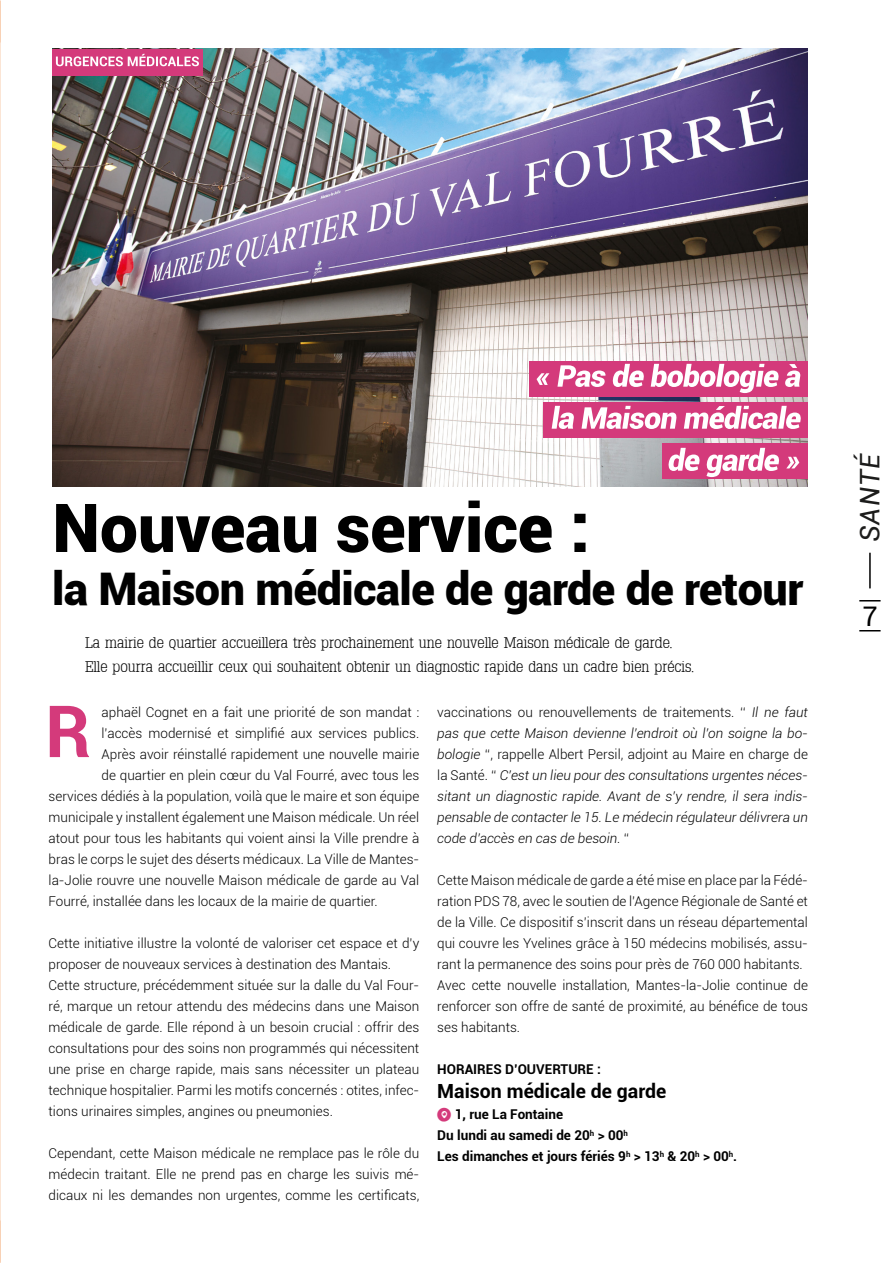
<style>
.page{position:relative;width:893px;height:1263px;background:#fff}
.page>*{position:absolute;margin:0;border:0;box-sizing:border-box;transform-origin:0 0}
.t1{font:700 72px "Roboto";color:#d43a7b}
.t2{font:900 67.5px "Roboto";color:#000}
.t3{font:900 45px "Roboto";letter-spacing:-.01em;color:#000}
.t4{font:italic 27px "Roboto";color:#1c1c1b}
.t5{font:27px "Roboto";color:#000}
.t6{font:700 19.5px "Roboto";color:#000}
.t7{font:300 15px/24px "Typo Slabserif";color:#000}
.t8{font:300 13.5px/21px "Roboto";color:#000}
.t9{font:italic 300 13.5px/21px "Roboto";color:#000;text-align:justify}
.t10{font:700 13.5px/21px "Roboto";color:#000}
.s1{font-style:normal}
.s2{font-family:"Social Media Circled";font-weight:400;color:#d43a7b}
</style>
<div class="page">
<img style="left:52px;top:49px;width:756px;height:438px">
<svg style="left:859px;top:630px;width:22px;height:1px"></svg>
<svg style="left:859px;top:600px;width:22px;height:1px"></svg>
<hr style="left:869px;top:553px;width:2px;height:35px;background:#000">
<div style="left:52px;top:49px;width:151px;height:26px;background:#d43a7b"></div>
<svg style="left:56px;top:54px;width:143px;height:12px"></svg>
<div style="left:529px;top:361px;width:279px;height:36px;background:#d43a7b"></div>
<div style="left:544px;top:402px;width:264px;height:36px;background:#d43a7b"></div>
<div style="left:662px;top:443px;width:146px;height:36px;background:#d43a7b"></div>
<svg style="left:668px;top:448px;width:131px;height:29px"></svg>
<svg style="left:552px;top:406px;width:249px;height:23px"></svg>
<svg style="left:537px;top:364px;width:263px;height:29px"></svg>
<h2 class="t2" style="left:52px;top:480px;width:539px">Nouveau service :</h2>
<h3 class="t3" style="left:52px;top:557px;width:752px">la Maison médicale de garde de retour</h3>
<p class="t7" style="left:85px;top:631px;width:611px">La mairie de quartier accueillera très prochainement une nouvelle Maison médicale de garde.<br>Elle pourra accueillir ceux qui souhaitent obtenir un diagnostic rapide dans un cadre bien précis.</p>
<h1 class="t1" style="left:45px;top:681px;width:47px">R</h1>
<p class="t8" style="left:102px;top:701px;width:319px">aphaël Cognet en a fait une priorité de son mandat :</p>
<p class="t8" style="left:102px;top:722px;width:319px">l’accès modernisé et simplifié aux services publics.</p>
<p class="t8" style="left:102px;top:743px;width:319px">Après avoir réinstallé rapidement une nouvelle mairie</p>
<p class="t8" style="left:102px;top:764px;width:319px">de quartier en plein cœur du Val Fourré, avec tous les</p>
<p class="t8" style="left:49px;top:785px;width:372px">services dédiés à la population, voilà que le maire et son équipe</p>
<p class="t8" style="left:49px;top:806px;width:372px">municipale y installent également une Maison médicale. Un réel</p>
<p class="t8" style="left:49px;top:827px;width:372px">atout pour tous les habitants qui voient ainsi la Ville prendre à</p>
<p class="t8" style="left:49px;top:848px;width:372px">bras le corps le sujet des déserts médicaux. La Ville de Mantes-</p>
<p class="t8" style="left:49px;top:869px;width:372px">la-Jolie rouvre une nouvelle Maison médicale de garde au Val</p>
<p class="t8" style="left:49px;top:890px;width:331px">Fourré, installée dans les locaux de la mairie de quartier.</p>
<p class="t8" style="left:49px;top:932px;width:372px">Cette initiative illustre la volonté de valoriser cet espace et d’y proposer de nouveaux services à destination des Mantais.<br>Cette structure, précédemment située sur la dalle du Val Four&shy;ré, marque un retour attendu des médecins dans une Maison médicale de garde. Elle répond à un besoin crucial : offrir des consultations pour des soins non programmés qui nécessitent une prise en charge rapide, mais sans nécessiter un plateau technique hospitalier. Parmi les motifs concernés : otites, infec&shy;tions urinaires simples, angines ou pneumonies.</p>
<p class="t8" style="left:49px;top:1142px;width:372px;text-align:justify">Cependant, cette Maison médicale ne remplace pas le rôle du médecin traitant. Elle ne prend pas en charge les suivis mé&shy;dicaux ni les demandes non urgentes, comme les certificats,</p>
<p class="t9" style="left:437px;top:701px;width:372px"><span class="s1">vaccinations ou renouvellements de traitements. ‘‘</span> Il ne faut pas que cette Maison devienne l’endroit où l’on soigne la bo&shy;bologie <span class="s1">‘‘, rappelle Albert Persil, adjoint au Maire en charge de la Santé. ‘‘</span> C’est un lieu pour des consultations urgentes néces&shy;sitant un diagnostic rapide. Avant de s’y rendre, il sera indis&shy;pensable de contacter le 15. Le médecin régulateur délivrera un code d’accès en cas de besoin. <span class="s1">‘‘</span></p>
<p class="t8" style="left:437px;top:869px;width:372px">Cette Maison médicale de garde a été mise en place par la Fédé&shy;ration PDS 78, avec le soutien de l’Agence Régionale de Santé et de la Ville. Ce dispositif s’inscrit dans un réseau départemental qui couvre les Yvelines grâce à 150 médecins mobilisés, assu&shy;rant la permanence des soins pour près de 760 000 habitants.<br>Avec cette nouvelle installation, Mantes-la-Jolie continue de renforcer son offre de santé de proximité, au bénéfice de tous ses habitants.</p>
<p class="t10" style="left:437px;top:1058px;width:165px">HORAIRES D’OUVERTURE :</p>
<h3 class="t6" style="left:437px;top:1077px;width:231px">Maison médicale de garde</h3>
<p class="t10" style="left:437px;top:1103px;width:301px"><span class="s2">o</span> 1, rue La Fontaine<br>Du lundi au samedi de 20<sup>h</sup> &gt; 00<sup>h<br></sup>Les dimanches et jours fériés 9<sup>h</sup> &gt; 13<sup>h</sup> &amp; 20<sup>h</sup> &gt; 00<sup>h</sup>.</p>
<h3 class="t4" style="left:851px;top:542px;width:91px;rotate:-90deg">SANTÉ</h3>
<h3 class="t5" style="left:862px;top:597px;width:17px">7</h3>
</div>
